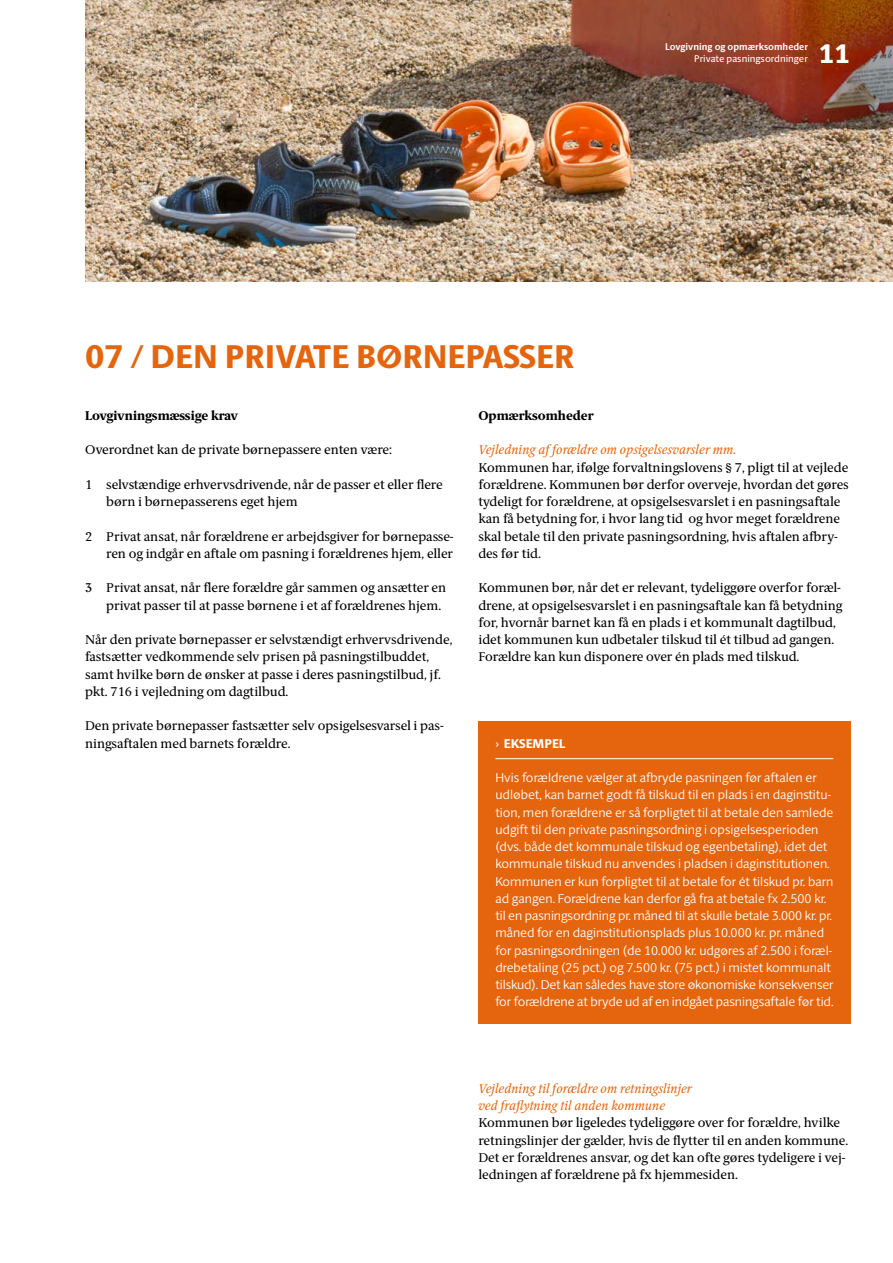
<style>
.page{position:relative;width:893px;height:1263px;background:#fff}
.page>*{position:absolute;margin:0;border:0;box-sizing:border-box;transform-origin:0 0}
.Rubrik_2_-_SANS{font:800 33px "ID Sans";color:#e4650e}
.t1{font:800 27px "ID Sans";color:#fff}
.Brødtekst_-_SERIF{font:12.75px/17.2px "ID Serif";color:#000}
.Faktaboks_brødtekst{font:300 12.75px/17.2px "ID Sans";color:#fff}
.Brødtekst_Bullet_UDE{font:12.75px/17.2px "ID Serif";color:#000}
.Rubrik_4_-_SERIF{font:italic 12.75px/17.2px "ID Serif";color:#e4650e}
.Rubrik_3_-_SERIF{font:800 12.75px "ID Serif";color:#000}
.Faktaboks_Rubrik_-_S{font:800 12.75px "ID Sans";color:#fff}
.t2{font:700 9.75px "ID Sans";color:#fff}
.t3{font:9.75px "ID Sans";color:#fff}
.s1{font-weight:300}
</style>
<div class="page">
<img style="left:85px;top:0;width:808px;height:282px">
<div style="left:478px;top:721px;width:372px;height:303px;background:#e4650e"></div>
<hr style="left:495px;top:758px;width:338px;height:1px;background:#fff">
<p class="t2" style="left:665px;top:41px;width:144px">Lovgivning og opmærksomheder</p>
<p class="t3" style="left:694px;top:53px;width:115px">Private pasningsordninger</p>
<h2 class="t1" style="left:819px;top:37px;width:33px">11</h2>
<h2 class="Rubrik_2_-_SANS" style="left:85px;top:336px;width:491px">07 / DEN PRIVATE BØRNEPASSER</h2>
<h3 class="Rubrik_3_-_SERIF" style="left:85px;top:408px;width:155px">Lovgivningsmæssige krav</h3>
<p class="Brødtekst_-_SERIF" style="left:85px;top:442px;width:309px">Overordnet kan de private børnepassere enten være:</p>
<p class="Brødtekst_Bullet_UDE" style="left:106px;top:476px;width:338px;text-indent:-21px">1 selvstændige erhvervsdrivende, når de passer et eller flere børn i børnepasserens eget hjem</p>
<p class="Brødtekst_Bullet_UDE" style="left:85px;top:528px;width:370px;text-align:right">2 Privat ansat, når forældrene er arbejdsgiver for børnepasse&shy;ren og indgår en aftale om pasning i forældrenes hjem, eller</p>
<p class="Brødtekst_Bullet_UDE" style="left:106px;top:580px;width:341px;text-indent:-21px">3 Privat ansat, når flere forældre går sammen og ansætter en privat passer til at passe børnene i et af forældrenes hjem.</p>
<p class="Brødtekst_-_SERIF" style="left:85px;top:631px;width:369px">Når den private børnepasser er selvstændigt erhvervsdrivende, fastsætter vedkommende selv prisen på pasningstilbuddet, samt hvilke børn de ønsker at passe i deres pasningstilbud, jf. pkt. 716 i vejledning om dagtilbud.</p>
<p class="Brødtekst_-_SERIF" style="left:85px;top:718px;width:360px">Den private børnepasser fastsætter selv opsigelsesvarsel i pas&shy;ningsaftalen med barnets forældre.</p>
<h3 class="Rubrik_3_-_SERIF" style="left:478px;top:408px;width:117px">Opmærksomheder</h3>
<h4 class="Rubrik_4_-_SERIF" style="left:478px;top:441px;width:259px">Vejledning af forældre om opsigelsesvarsler mm.</h4>
<p class="Brødtekst_-_SERIF" style="left:478px;top:459px;width:372px">Kommunen har, ifølge forvaltningslovens § 7, pligt til at vejlede forældrene. Kommunen bør derfor overveje, hvordan det gøres tydeligt for forældrene, at opsigelsesvarslet i en pasningsaftale kan få betydning for, i hvor lang tid og hvor meget forældrene skal betale til den private pasningsordning, hvis aftalen afbry&shy;des før tid.</p>
<p class="Brødtekst_-_SERIF" style="left:478px;top:580px;width:366px">Kommunen bør, når det er relevant, tydeliggøre overfor foræl&shy;drene, at opsigelsesvarslet i en pasningsaftale kan få betydning for, hvornår barnet kan få en plads i et kommunalt dagtilbud, idet kommunen kun udbetaler tilskud til ét tilbud ad gangen.<br>Forældre kan kun disponere over én plads med tilskud.</p>
<p class="Faktaboks_Rubrik_-_S" style="left:495px;top:735px;width:72px"><span class="s1">›</span> EKSEMPEL</p>
<p class="Faktaboks_brødtekst" style="left:495px;top:769px;width:340px">Hvis forældrene vælger at afbryde pasningen før aftalen er udløbet, kan barnet godt få tilskud til en plads i en daginstitu&shy;tion, men forældrene er så forpligtet til at betale den samlede udgift til den private pasningsordning i opsigelsesperioden (dvs. både det kommunale tilskud og egenbetaling), idet det kommunale tilskud nu anvendes i pladsen i daginstitutionen.<br>Kommunen er kun forpligtet til at betale for ét tilskud pr. barn ad gangen. Forældrene kan derfor gå fra at betale fx 2.500 kr. til en pasningsordning pr. måned til at skulle betale 3.000 kr. pr. måned for en daginstitutionsplads plus 10.000 kr. pr. måned for pasningsordningen (de 10.000 kr. udgøres af 2.500 i foræl&shy;drebetaling (25 pct.) og 7.500 kr. (75 pct.) i mistet kommunalt tilskud). Det kan således have store økonomiske konsekvenser for forældrene at bryde ud af en indgået pasningsaftale før tid.</p>
<h4 class="Rubrik_4_-_SERIF" style="left:478px;top:1080px;width:215px">Vejledning til forældre om retningslinjer ved fraflytning til anden kommune</h4>
<p class="Brødtekst_-_SERIF" style="left:478px;top:1114px;width:371px">Kommunen bør ligeledes tydeliggøre over for forældre, hvilke retningslinjer der gælder, hvis de flytter til en anden kommune.<br>Det er forældrenes ansvar, og det kan ofte gøres tydeligere i vej&shy;ledningen af forældrene på fx hjemmesiden.</p>
</div>
